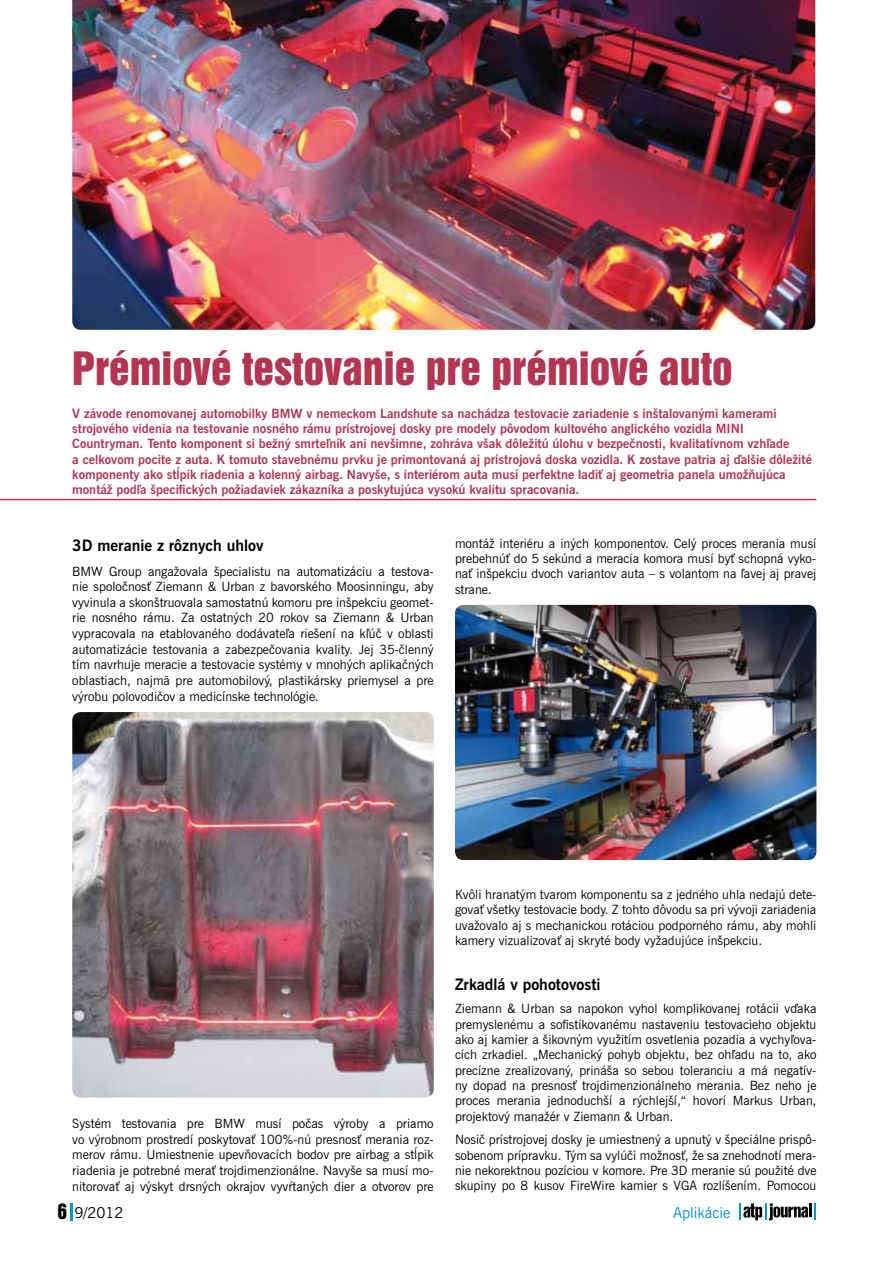
<style>
.page{position:relative;width:893px;height:1263px;background:#fff}
.page>*{position:absolute;margin:0;border:0;box-sizing:border-box;transform-origin:0 0}
.t1{font:42px "Swiss 921 AT Regular A";color:#b33552}
.t2{font:700 15.75px "News Gothic AT";color:#000}
.t3{font:15px "News Gothic AT";color:#0094d3}
.t4{font:15px "News Gothic AT";color:#000}
.t5{font:12.75px/15.3px "News Gothic AT";color:#000;text-align:justify}
.t6{font:700 12.75px/15.3px "News Gothic AT";color:#b33552}
.s1{font-family:"Swiss 921 AT Regular A";font-size:19.5px}
</style>
<div class="page">
<svg style="left:70px;top:1203px;width:2px;height:17px"></svg>
<svg style="left:739px;top:1203px;width:77px;height:17px"></svg>
<img style="left:72px;top:712px;width:362px;height:385px">
<img style="left:455px;top:605px;width:361px;height:255px">
<img style="left:72px;top:0;width:743px;height:330px">
<hr style="left:0;top:499px;width:816px;height:1px;background:#b33552">
<h1 class="t1" style="left:72px;top:341px;width:662px">Prémiové testovanie pre prémiové auto</h1>
<p class="t6" style="left:72px;top:405px;width:741px">V závode renomovanej automobilky BMW v nemeckom Landshute sa nachádza testovacie zariadenie s inštalovanými kamerami strojového videnia na testovanie nosného rámu prístrojovej dosky pre modely pôvodom kultového anglického vozidla MINI Countryman. Tento komponent si bežný smrteľník ani nevšimne, zohráva však dôležitú úlohu v bezpečnosti, kvalitatívnom vzhľade<br>a celkovom pocite z auta. K tomuto stavebnému prvku je primontovaná aj prístrojová doska vozidla. K zostave patria aj ďalšie dôležité komponenty ako stĺpik riadenia a kolenný airbag. Navyše, s interiérom auta musí perfektne ladiť aj geometria panela umožňujúca montáž podľa špecifických požiadaviek zákazníka a poskytujúca vysokú kvalitu spracovania.</p>
<p class="t2" style="left:72px;top:536px;width:193px">3D meranie z rôznych uhlov</p>
<p class="t5" style="left:72px;top:563px;width:363px">BMW Group angažovala špecialistu na automatizáciu a testova&shy;nie spoločnosť Ziemann &amp; Urban z bavorského Moosinningu, aby vyvinula a skonštruovala samostatnú komoru pre inšpekciu geomet&shy;rie nosného rámu. Za ostatných 20 rokov sa Ziemann &amp; Urban vypracovala na etablovaného dodávateľa riešení na kľúč v oblasti automatizácie testovania a zabezpečovania kvality. Jej 35-členný tím navrhuje meracie a testovacie systémy v mnohých aplikačných oblastiach, najmä pre automobilový, plastikársky priemysel a pre výrobu polovodičov a medicínske technológie.</p>
<p class="t5" style="left:455px;top:535px;width:363px">montáž interiéru a iných komponentov. Celý proces merania musí prebehnúť do 5 sekúnd a meracia komora musí byť schopná vyko&shy;nať inšpekciu dvoch variantov auta – s volantom na ľavej aj pravej strane.</p>
<p class="t5" style="left:72px;top:1116px;width:363px">Systém testovania pre BMW musí počas výroby a priamo vo -výrobnom prostredí poskytovať 100%-nú presnosť merania roz&shy;merov rámu. Umiestnenie upevňovacích bodov pre airbag a -stĺpik riadenia je potrebné merať trojdimenzionálne. Navyše sa musí mo&shy;nitorovať aj výskyt drsných okrajov vyvŕtaných dier a otvorov pre</p>
<p class="t5" style="left:455px;top:887px;width:363px">Kvôli hranatým tvarom komponentu sa z jedného uhla nedajú dete&shy;govať všetky testovacie body. Z tohto dôvodu sa pri vývoji zariadenia uvažovalo aj s mechanickou rotáciou podporného rámu, aby mohli kamery vizualizovať aj skryté body vyžadujúce inšpekciu.</p>
<p class="t2" style="left:455px;top:974px;width:147px">Zrkadlá v pohotovosti</p>
<p class="t5" style="left:455px;top:1001px;width:363px">Ziemann &amp; Urban sa napokon vyhol komplikovanej rotácii vďaka premyslenému a sofistikovanému nastaveniu testovacieho objektu ako aj kamier a šikovným využitím osvetlenia pozadia a vychyľova&shy;cích zrkadiel. „Mechanický pohyb objektu, bez ohľadu na to, ako precízne zrealizovaný, prináša so sebou toleranciu a má negatív&shy;ny dopad na presnosť trojdimenzionálneho merania. Bez neho je proces merania jednoduchší a rýchlejší,“ hovorí Markus Urban, projektový manažér v Ziemann &amp; Urban.</p>
<p class="t5" style="left:455px;top:1132px;width:363px">Nosič prístrojovej dosky je umiestnený a upnutý v špeciálne prispô&shy;sobenom prípravku. Tým sa vylúči možnosť, že sa znehodnotí mera&shy;nie nekorektnou pozíciou v komore. Pre 3D meranie sú použité dve skupiny po 8 kusov FireWire kamier s VGA rozlíšením. Pomocou</p>
<p class="t4" style="left:57px;top:1203px;width:68px"><span class="s1">6</span> 9/2012</p>
<p class="t3" style="left:673px;top:1203px;width:59px">Aplikácie</p>
</div>
